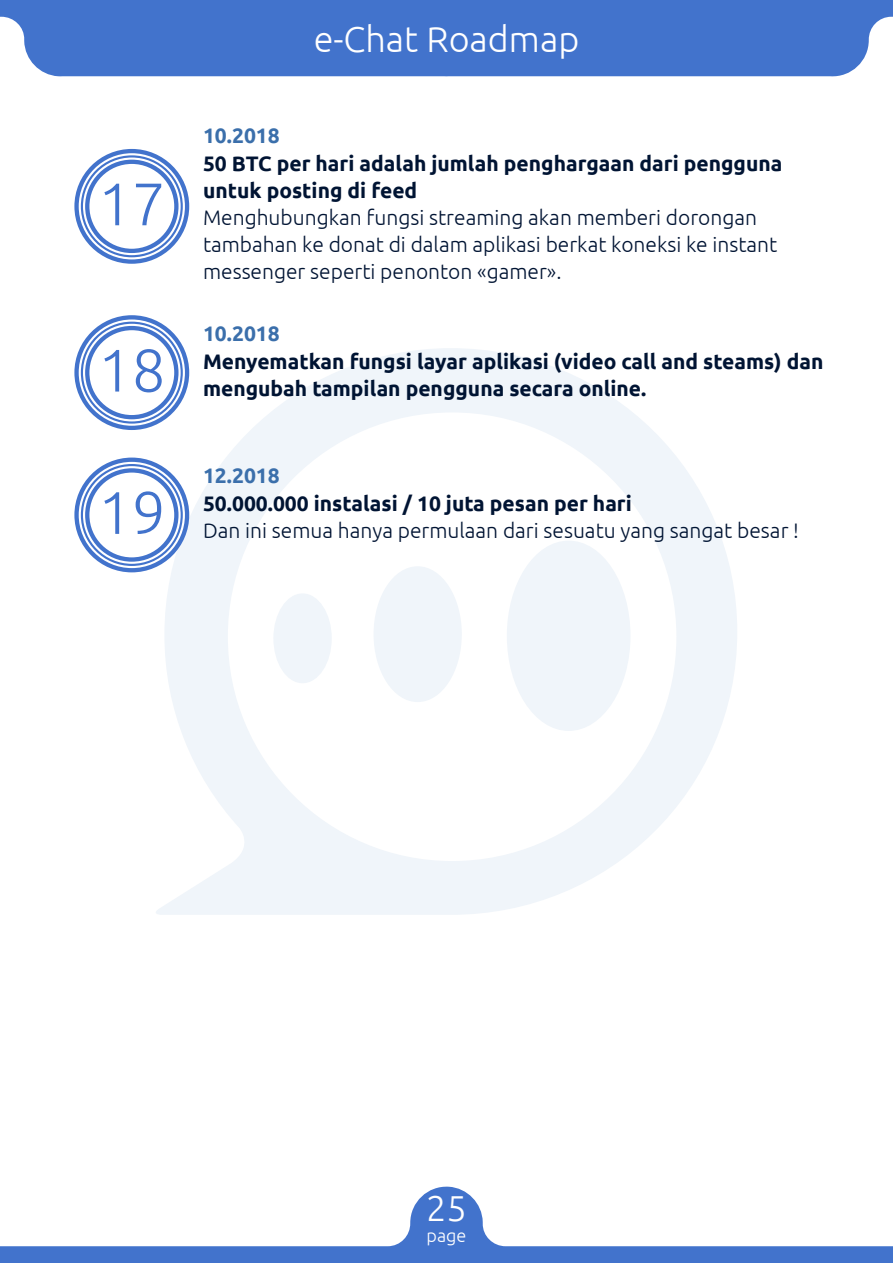
<style>
.page{position:relative;width:893px;height:1263px;background:#fff}
.page>*{position:absolute;margin:0;border:0;box-sizing:border-box;transform-origin:0 0}
.t1{font:300 60px "Ubuntu";color:#4273cc}
.t2{font:300 36px "Ubuntu";color:#fff}
.t3{font:700 21px/27px "Ubuntu";color:#001433}
.t4{font:300 21px/27px "Ubuntu";color:#001433}
.t5{font:700 21px "Ubuntu";color:#3b6fab}
.t6{font:300 18px "Ubuntu";color:#fff}
</style>
<div class="page">
<svg style="left:152px;top:348px;width:585px;height:567px"></svg>
<div style="left:507px;top:541px;width:123px;height:190px;background:#f0f5fa;border-radius:50%"></div>
<div style="left:374px;top:566px;width:88px;height:136px;background:#f0f5fa;border-radius:50%"></div>
<div style="left:273px;top:593px;width:59px;height:90px;background:#f0f5fa;border-radius:50%"></div>
<svg style="left:1px;top:1186px;width:892px;height:77px"></svg>
<div style="left:1px;top:0;width:892px;height:77px;background:#4273cc"></div>
<svg style="left:0;top:1246px;width:1px;height:17px"></svg>
<svg style="left:0;top:0;width:1px;height:17px"></svg>
<div style="left:74px;top:149px;width:115px;height:115px;border:4px solid #4273cc;border-radius:50%"></div>
<div style="left:81px;top:155px;width:102px;height:102px;border:2px solid #4273cc;border-radius:50%"></div>
<div style="left:85px;top:160px;width:94px;height:93px;border:4px solid #4273cc;border-radius:50%"></div>
<div style="left:74px;top:315px;width:115px;height:115px;border:4px solid #4273cc;border-radius:50%"></div>
<div style="left:81px;top:322px;width:102px;height:102px;border:2px solid #4273cc;border-radius:50%"></div>
<div style="left:85px;top:326px;width:94px;height:93px;border:4px solid #4273cc;border-radius:50%"></div>
<div style="left:74px;top:458px;width:115px;height:114px;border:4px solid #4273cc;border-radius:50%"></div>
<div style="left:81px;top:464px;width:102px;height:102px;border:2px solid #4273cc;border-radius:50%"></div>
<div style="left:85px;top:468px;width:94px;height:94px;border:4px solid #4273cc;border-radius:50%"></div>
<h1 class="t1" style="left:98px;top:168px;width:69px">17</h1>
<h1 class="t1" style="left:98px;top:334px;width:69px">18</h1>
<h1 class="t1" style="left:98px;top:476px;width:69px">19</h1>
<p class="t5" style="left:203px;top:123px;width:78px">10.2018</p>
<h2 class="t2" style="left:314px;top:18px;width:267px">e-Chat Roadmap</h2>
<p class="t3" style="left:203px;top:149px;width:581px">50 BTC per hari adalah jumlah penghargaan dari pengguna untuk posting di feed</p>
<p class="t4" style="left:203px;top:203px;width:576px">Menghubungkan fungsi streaming akan memberi dorongan tambahan ke donat di dalam aplikasi berkat koneksi ke instant messenger seperti penonton «gamer».</p>
<p class="t5" style="left:203px;top:321px;width:78px">10.2018</p>
<p class="t3" style="left:203px;top:347px;width:622px">Menyematkan fungsi layar aplikasi (video call and steams) dan mengubah tampilan pengguna secara online.</p>
<p class="t5" style="left:203px;top:463px;width:78px">12.2018</p>
<p class="t3" style="left:203px;top:490px;width:430px">50.000.000 instalasi / 10 juta pesan per hari</p>
<p class="t4" style="left:203px;top:517px;width:597px">Dan ini semua hanya permulaan dari sesuatu yang sangat besar !</p>
<h2 class="t2" style="left:426px;top:1186px;width:42px">25</h2>
<p class="t6" style="left:427px;top:1225px;width:41px">page</p>
</div>
